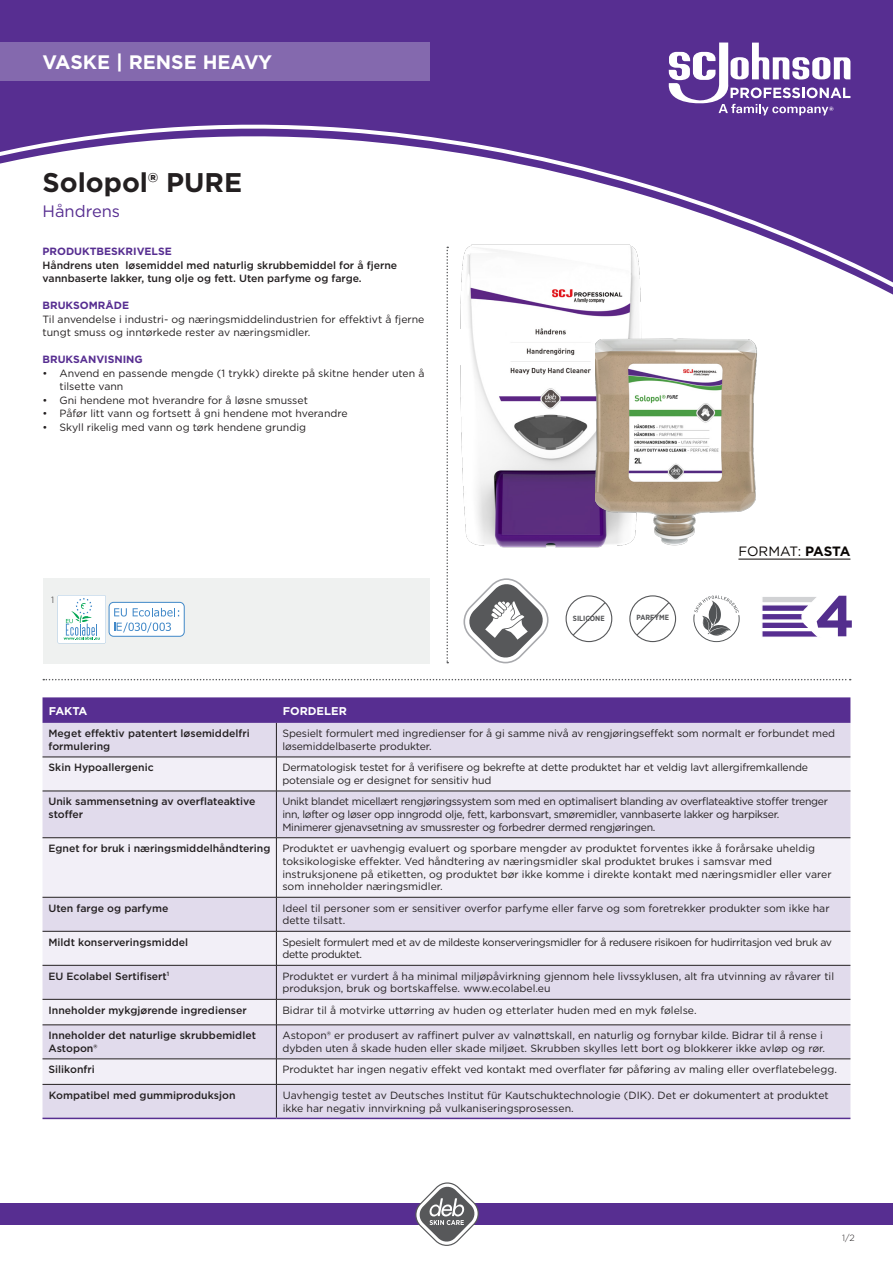
<style>
.page{position:relative;width:893px;height:1263px;background:#fff}
.page>*{position:absolute;margin:0;border:0;box-sizing:border-box;transform-origin:0 0}
.t1{font:700 57.6px "Gotham";color:#532e8d}
.Product_Title{font:700 27px "Gotham";color:#231f20}
.t2{font:700 19.5px "Gotham";color:#fff}
.t3{font:16.5px "Gotham";color:#572e91}
.t4{font:13.5px "Gotham";color:#0a0604}
.t5{font:700 11.25px "Gotham";color:#fff}
.t6{font:10.5px/12.8px "Gotham";color:#231f20}
.t7{font:500 10.5px/12.8px "Gotham";color:#231f20}
.t8{font:10.5px/12.8px "Gotham";letter-spacing:-.025em;color:#231f20}
.t9{font:10.5px/12.8px "Gotham";letter-spacing:-.035em;color:#231f20}
.t10{font:700 10.5px "Gotham";color:#572e91}
.t11{font:300 9px "Gotham";color:#231f20}
.t12{font:700 7.5px "Gotham Narrow";color:#57585a}
.s1{font-weight:700}
</style>
<div class="page">
<div style="left:0;top:0;width:893px;height:295px;background:#572e91"></div>
<svg style="left:0;top:119px;width:893px;height:175px"></svg>
<div style="left:0;top:1203px;width:893px;height:22px;background:#572e91"></div>
<svg style="left:415px;top:1182px;width:64px;height:64px"></svg>
<div style="left:0;top:43px;width:429px;height:38px;background:#8469ae"></div>
<div style="left:43px;top:578px;width:386px;height:85px;background:#eff1f0"></div>
<svg style="left:446px;top:566px;width:2px;height:97px"></svg>
<svg style="left:43px;top:679px;width:808px;height:1px"></svg>
<hr style="left:738px;top:559px;width:112px;height:1px;background:#0a0604">
<svg style="left:635px;top:601px;width:35px;height:36px"></svg>
<div style="left:629px;top:595px;width:47px;height:47px;border:1px solid #57585a;border-radius:50%"></div>
<svg style="left:463px;top:578px;width:86px;height:85px"></svg>
<svg style="left:43px;top:697px;width:807px;height:26px;background:#5a3293"></svg>
<div style="left:43px;top:723px;width:807px;height:395px;background:#e1dbec"></div>
<svg style="left:43px;top:758px;width:807px;height:326px;fill:#f2eff7"></svg>
<hr style="left:43px;top:897px;width:233px;height:1px;background:#231f20">
<hr style="left:276px;top:897px;width:574px;height:1px;background:#231f20">
<hr style="left:276px;top:897px;width:1px;height:34px;background:#231f20">
<hr style="left:43px;top:931px;width:233px;height:1px;background:#231f20">
<hr style="left:276px;top:931px;width:574px;height:1px;background:#231f20">
<hr style="left:276px;top:931px;width:1px;height:34px;background:#231f20">
<hr style="left:43px;top:965px;width:233px;height:1px;background:#231f20">
<hr style="left:276px;top:965px;width:574px;height:1px;background:#231f20">
<hr style="left:276px;top:723px;width:1px;height:34px;background:#231f20">
<hr style="left:43px;top:757px;width:233px;height:1px;background:#231f20">
<hr style="left:276px;top:757px;width:574px;height:1px;background:#231f20">
<hr style="left:276px;top:757px;width:1px;height:34px;background:#231f20">
<hr style="left:43px;top:791px;width:233px;height:1px;background:#231f20">
<hr style="left:276px;top:791px;width:574px;height:1px;background:#231f20">
<hr style="left:276px;top:791px;width:1px;height:46px;background:#231f20">
<hr style="left:43px;top:837px;width:233px;height:1px;background:#231f20">
<hr style="left:276px;top:837px;width:574px;height:1px;background:#231f20">
<hr style="left:276px;top:838px;width:1px;height:59px;background:#231f20">
<hr style="left:276px;top:965px;width:1px;height:34px;background:#231f20">
<hr style="left:43px;top:999px;width:233px;height:1px;background:#231f20">
<hr style="left:276px;top:999px;width:574px;height:1px;background:#231f20">
<svg style="left:276px;top:999px;width:1px;height:25px"></svg>
<hr style="left:43px;top:1024px;width:233px;height:1px;background:#231f20">
<hr style="left:276px;top:1024px;width:574px;height:1px;background:#231f20">
<hr style="left:276px;top:1025px;width:1px;height:34px;background:#231f20">
<hr style="left:43px;top:1058px;width:233px;height:1px;background:#231f20">
<hr style="left:276px;top:1058px;width:574px;height:1px;background:#231f20">
<svg style="left:276px;top:1059px;width:1px;height:25px"></svg>
<hr style="left:43px;top:1084px;width:233px;height:1px;background:#231f20">
<hr style="left:276px;top:1084px;width:574px;height:1px;background:#231f20">
<hr style="left:276px;top:1084px;width:1px;height:34px;background:#231f20">
<hr style="left:43px;top:1118px;width:233px;height:1px;background:#572e91">
<hr style="left:276px;top:1118px;width:574px;height:1px;background:#572e91">
<img style="left:445px;top:229px;width:211px;height:337px">
<img style="left:595px;top:337px;width:162px;height:213px">
<svg style="left:58px;top:595px;width:48px;height:48px"></svg>
<div style="left:109px;top:602px;width:75px;height:34px;background:#fff;border-radius:5px"></div>
<div style="left:109px;top:602px;width:75px;height:34px;border:1px solid #4088c8;border-radius:5px"></div>
<svg style="left:114px;top:608px;width:13px;height:8px"></svg>
<svg style="left:133px;top:608px;width:46px;height:8px"></svg>
<svg style="left:114px;top:622px;width:57px;height:10px"></svg>
<svg style="left:693px;top:595px;width:47px;height:47px"></svg>
<svg style="left:762px;top:597px;width:56px;height:40px"></svg>
<svg style="left:572px;top:601px;width:35px;height:36px"></svg>
<div style="left:566px;top:595px;width:46px;height:47px;border:1px solid #57585a;border-radius:50%"></div>
<svg style="left:669px;top:43px;width:181px;height:72px"></svg>
<p class="t2" style="left:43px;top:49px;width:231px">VASKE | RENSE HEAVY</p>
<p class="Product_Title" style="left:43px;top:164px;width:201px">Solopol® PURE</p>
<p class="t3" style="left:43px;top:201px;width:79px">Håndrens</p>
<p class="t10" style="left:43px;top:244px;width:131px">PRODUKTBESKRIVELSE</p>
<p class="t7" style="left:43px;top:258px;width:356px;line-height:13.5px">Håndrens uten løsemiddel med naturlig skrubbemiddel for å fjerne vannbaserte lakker, tung olje og fett. Uten parfyme og farge.</p>
<p class="t10" style="left:43px;top:298px;width:88px">BRUKSOMRÅDE</p>
<p class="t6" style="left:43px;top:312px;width:383px;line-height:13.5px">Til anvendelse i industri- og næringsmiddelindustrien for effektivt å fjerne tungt smuss og inntørkede rester av næringsmidler.</p>
<p class="t10" style="left:43px;top:352px;width:102px">BRUKSANVISNING</p>
<p class="t6" style="left:60px;top:366px;width:367px;line-height:13.5px;text-indent:-17px">• Anvend en passende mengde (1 trykk) direkte på skitne hender uten å tilsette vann</p>
<p class="t6" style="left:43px;top:393px;width:267px">• Gni hendene mot hverandre for å løsne smusset</p>
<p class="t6" style="left:43px;top:407px;width:307px">• Påfør litt vann og fortsett å gni hendene mot hverandre</p>
<p class="t6" style="left:43px;top:420px;width:265px">• Skyll rikelig med vann og tørk hendene grundig</p>
<p class="t11" style="left:51px;top:594px;width:5px">1</p>
<p class="t12" style="left:573px;top:613px;width:33px">SILICONE</p>
<p class="t12" style="left:636px;top:613px;width:34px">PARFYME</p>
<p class="t4" style="left:738px;top:543px;width:114px">FORMAT: <span class="s1">PASTA</span></p>
<p class="t1" style="left:815px;top:578px;width:41px">4</p>
<p class="t5" style="left:49px;top:703px;width:40px">FAKTA</p>
<p class="t5" style="left:283px;top:703px;width:66px">FORDELER</p>
<p class="t7" style="left:49px;top:727px;width:203px">Meget effektiv patentert løsemiddelfri formulering</p>
<p class="t6" style="left:282px;top:727px;width:554px">Spesielt formulert med ingredienser for å gi samme nivå av rengjøringseffekt som normalt er forbundet med løsemiddelbaserte produkter.</p>
<p class="t7" style="left:49px;top:761px;width:107px">Skin Hypoallergenic</p>
<p class="t6" style="left:282px;top:761px;width:527px">Dermatologisk testet for å verifisere og bekrefte at dette produktet har et veldig lavt allergifremkallende potensiale og er designet for sensitiv hud</p>
<p class="t7" style="left:49px;top:795px;width:208px">Unik sammensetning av overflateaktive stoffer</p>
<p class="t8" style="left:282px;top:795px;width:547px">Unikt blandet micellært rengjøringssystem som med en optimalisert blanding av overflateaktive stoffer trenger inn, løfter og løser opp inngrodd olje, fett, karbonsvart, smøremidler, vannbaserte lakker og harpikser.<br>Minimerer gjenavsetning av smussrester og forbedrer dermed rengjøringen.</p>
<p class="t7" style="left:49px;top:842px;width:223px">Egnet for bruk i næringsmiddelhåndtering</p>
<p class="t6" style="left:282px;top:842px;width:551px">Produktet er uavhengig evaluert og sporbare mengder av produktet forventes ikke å forårsake uheldig toksikologiske effekter. Ved håndtering av næringsmidler skal produktet brukes i samsvar med instruksjonene på etiketten, og produktet bør ikke komme i direkte kontakt med næringsmidler eller varer som inneholder næringsmidler.</p>
<p class="t7" style="left:49px;top:901px;width:121px">Uten farge og parfyme</p>
<p class="t6" style="left:282px;top:901px;width:549px">Ideel til personer som er sensitiver overfor parfyme eller farve og som foretrekker produkter som ikke har dette tilsatt.</p>
<p class="t7" style="left:49px;top:935px;width:141px">Mildt konserveringsmiddel</p>
<p class="t9" style="left:282px;top:935px;width:551px">Spesielt formulert med et av de mildeste konserveringsmidler for å redusere risikoen for hudirritasjon ved bruk av dette produktet.</p>
<p class="t7" style="left:49px;top:969px;width:122px">EU Ecolabel Sertifisert<sup>1</sup></p>
<p class="t6" style="left:282px;top:969px;width:553px">Produktet er vurdert å ha minimal miljøpåvirkning gjennom hele livssyklusen, alt fra utvinning av råvarer til produksjon, bruk og bortskaffelse. www.ecolabel.eu</p>
<p class="t7" style="left:49px;top:1003px;width:200px">Inneholder mykgjørende ingredienser</p>
<p class="t6" style="left:282px;top:1003px;width:416px">Bidrar til å motvirke uttørring av huden og etterlater huden med en myk følelse.</p>
<p class="t7" style="left:49px;top:1029px;width:209px">Inneholder det naturlige skrubbemidlet<br>Astopon®</p>
<p class="t6" style="left:282px;top:1029px;width:544px">Astopon® er produsert av raffinert pulver av valnøttskall, en naturlig og fornybar kilde. Bidrar til å rense i dybden uten å skade huden eller skade miljøet. Skrubben skylles lett bort og blokkerer ikke avløp og rør.</p>
<p class="t7" style="left:49px;top:1063px;width:48px">Silikonfri</p>
<p class="t6" style="left:282px;top:1063px;width:556px">Produktet har ingen negativ effekt ved kontakt med overflater før påføring av maling eller overflatebelegg.</p>
<p class="t7" style="left:49px;top:1089px;width:188px">Kompatibel med gummiproduksjon</p>
<p class="t6" style="left:283px;top:1089px;width:547px">Uavhengig testet av Deutsches Institut für Kautschuktechnologie (DIK). Det er dokumentert at produktet ikke har negativ innvirkning på vulkaniseringsprosessen.</p>
<p class="t11" style="left:842px;top:1232px;width:14px">1/2</p>
</div>
